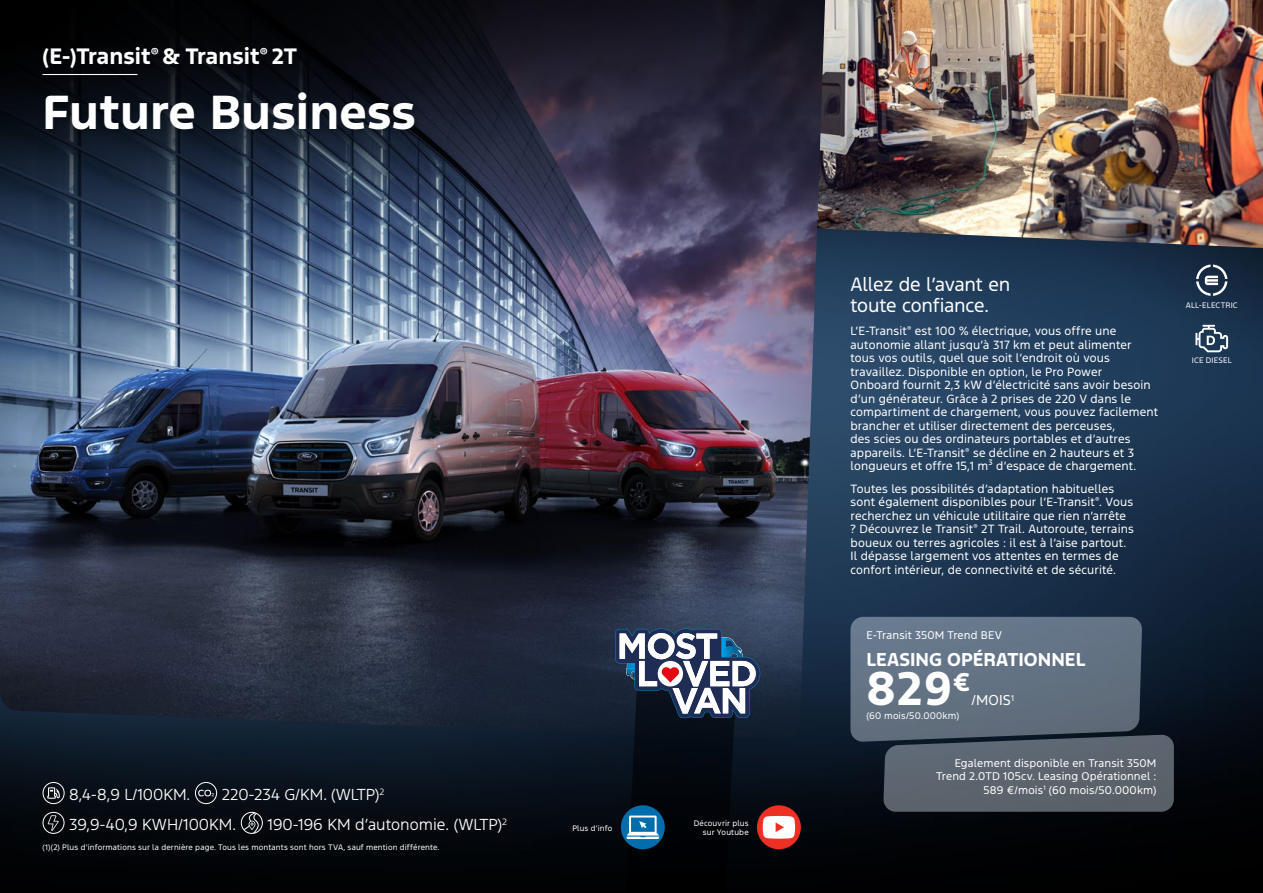
<style>
.page{position:relative;width:1263px;height:893px;background:#fff}
.page>*{position:absolute;margin:0;border:0;box-sizing:border-box;transform-origin:0 0}
.t1{font:700 45px "Ford F1";letter-spacing:.005em;color:#fff}
.t2{font:700 44.55px "Ford F1";color:#fff}
.t3{font:700 21px "Ford F1";letter-spacing:.005em;color:#fff}
.t4{font:18px/21.6px "Ford F1";letter-spacing:-.01em;color:#fff}
.t5{font:700 17.55px "Ford F1";color:#fff}
.t6{font:300 15px "Ford F1";color:#fff}
.t7{font:13.5px "Ford F1";color:#fff}
.t8{font:11.25px/13.5px "Ford F1";letter-spacing:.01em;color:#fff}
.t9{font:10.5px/13.5px "Ford F1";letter-spacing:.015em;color:#fff;text-align:right}
.t10{font:9px "Ford F1";letter-spacing:.025em;color:#fff}
.t11{font:300 8.7px "Ford F1";color:#fff}
.t12{font:7.5px/9px "Ford F1";letter-spacing:.02em;color:#fff;text-align:right}
</style>
<div class="page">
<img style="left:0;top:248px;width:1263px;height:645px">
<img style="left:825px;top:0;width:438px;height:248px">
<img style="left:0;top:0;width:825px;height:740px">
<div style="left:43px;top:89px;width:378px;height:47px;background:#000;opacity:.25"></div>
<div style="left:40px;top:44px;width:264px;height:31px;background:#04060a"></div>
<hr style="left:43px;top:74px;width:94px;height:1px;background:#fff">
<svg style="left:1195px;top:325px;width:33px;height:27px"></svg>
<svg style="left:1196px;top:265px;width:31px;height:31px"></svg>
<svg style="left:850px;top:617px;width:324px;height:195px;background:#556170"></svg>
<div style="left:757px;top:805px;width:44px;height:44px;background:#ed3024;border-radius:50%"></div>
<svg style="left:615px;top:628px;width:180px;height:265px;background:#292f3c"></svg>
<svg style="left:48px;top:815px;width:11px;height:16px"></svg>
<div style="left:43px;top:812px;width:22px;height:22px;border:1px solid #fff;border-radius:50%"></div>
<svg style="left:243px;top:812px;width:20px;height:22px"></svg>
<div style="left:241px;top:812px;width:22px;height:22px;border:1px solid #fff;border-radius:50%"></div>
<svg style="left:47px;top:787px;width:13px;height:12px"></svg>
<div style="left:43px;top:782px;width:22px;height:22px;border:1px solid #fff;border-radius:50%"></div>
<svg style="left:198px;top:790px;width:16px;height:6px"></svg>
<div style="left:195px;top:782px;width:22px;height:22px;border:1px solid #fff;border-radius:50%"></div>
<h3 class="t3" style="left:43px;top:41px;width:256px">(E-)Transit<sup>®</sup> &amp; Transit<sup>®</sup> 2T</h3>
<h1 class="t1" style="left:43px;top:79px;width:375px">Future Business</h1>
<h3 class="t6" style="left:69px;top:785px;width:123px">8,4-8,9 L/100KM.</h3>
<h3 class="t6" style="left:222px;top:785px;width:164px">220-234 G/KM. (WLTP)<sup>2</sup></h3>
<h3 class="t6" style="left:69px;top:814px;width:168px">39,9-40,9 KWH/100KM.</h3>
<h3 class="t6" style="left:267px;top:814px;width:236px">190-196 KM d’autonomie. (WLTP)</h3>
<p class="t12" style="left:572px;top:824px;width:41px">Plus d’info</p>
<p class="t11" style="left:502px;top:816px;width:6px">2</p>
<p class="t12" style="left:43px;top:843px;width:398px">(1)(2) Plus d’informations sur la dernière page. Tous les montants sont hors TVA, sauf mention différente.</p>
<p class="t12" style="left:694px;top:820px;width:56px">Découvrir plus sur Youtube</p>
<h3 class="t4" style="left:850px;top:275px;width:161px">Allez de l’avant en toute confiance.</h3>
<p class="t8" style="left:850px;top:325px;width:309px">L’E-Transit<sup>®</sup> est 100 % électrique, vous offre une autonomie allant jusqu’à 317 km et peut alimenter tous vos outils, quel que soit l’endroit où vous travaillez. Disponible en option, le Pro Power<br>Onboard fournit 2,3 kW d’électricité sans avoir besoin d’un générateur. Grâce à 2 prises de 220 V dans le compartiment de chargement, vous pouvez facilement brancher et utiliser directement des perceuses,<br>des scies ou des ordinateurs portables et d’autres appareils. L’E-Transit<sup>®</sup> se décline en 2 hauteurs et 3 longueurs et offre 15,1 m³ d’espace de chargement.</p>
<p class="t8" style="left:850px;top:482px;width:285px">Toutes les possibilités d’adaptation habituelles sont également disponibles pour l’E-Transit<sup>®</sup>. Vous recherchez un véhicule utilitaire que rien n’arrête ? Découvrez le Transit<sup>®</sup> 2T Trail. Autoroute, terrains boueux ou terres agricoles : il est à l’aise partout.<br>Il dépasse largement vos attentes en termes de confort intérieur, de connectivité et de sécurité.</p>
<p class="t9" style="left:866px;top:629px;width:137px">E-Transit 350M Trend BEV</p>
<h3 class="t5" style="left:866px;top:647px;width:220px">LEASING OPÉRATIONNEL</h3>
<h2 class="t2" style="left:866px;top:656px;width:105px">829<sup>€</sup></h2>
<p class="t7" style="left:971px;top:691px;width:44px">/MOIS<sup>1</sup></p>
<p class="t10" style="left:866px;top:709px;width:94px">(60 mois/50.000km)</p>
<p class="t9" style="left:936px;top:757px;width:222px">Egalement disponible en Transit 350M<br>Trend 2.0TD 105cv. Leasing Opérationnel :<br>589 €/mois<sup>1</sup> (60 mois/50.000km)</p>
<p class="t12" style="left:1186px;top:301px;width:53px">ALL-ELECTRIC</p>
<p class="t12" style="left:1192px;top:356px;width:41px">ICE DIESEL</p>
</div>
